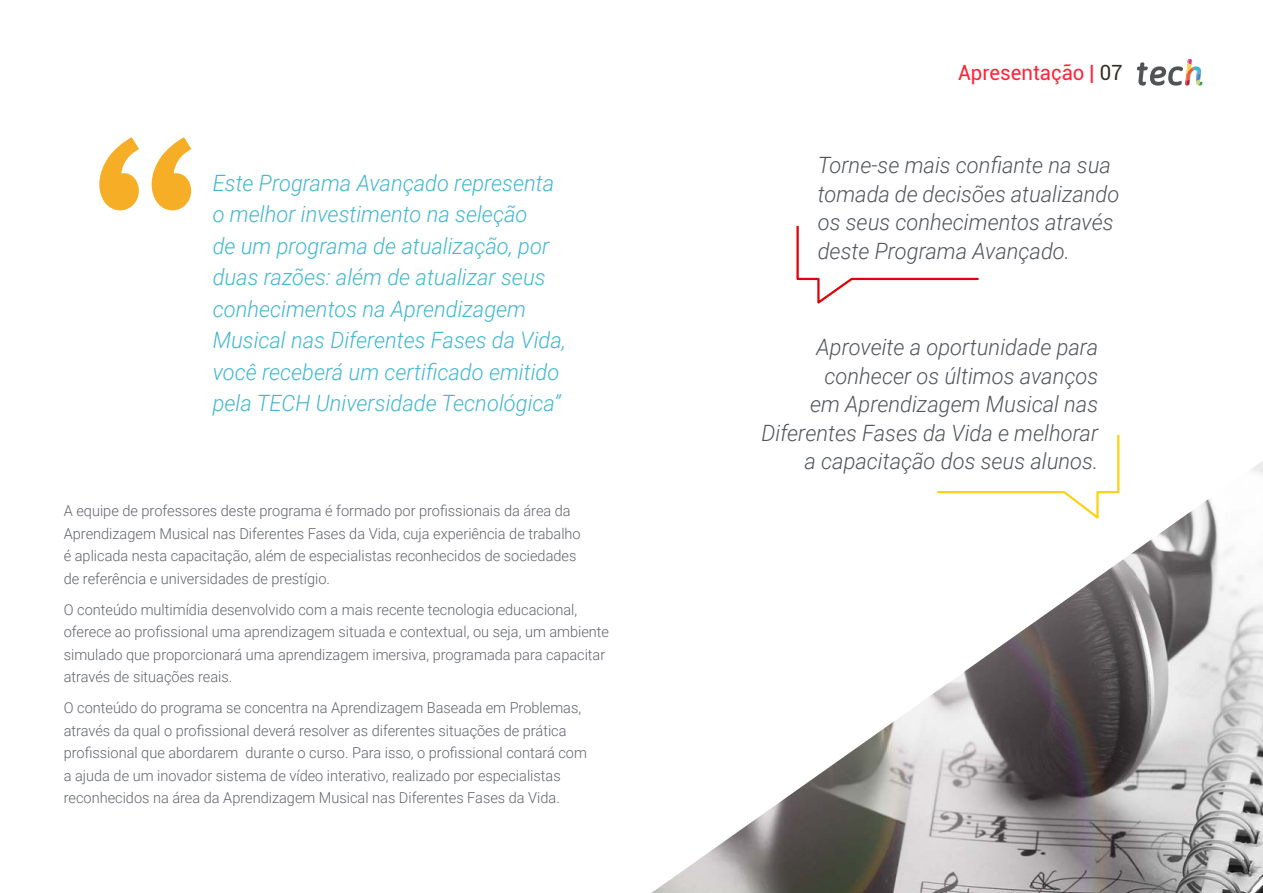
<style>
.page{position:relative;width:1263px;height:893px;background:#fff}
.page>*{position:absolute;margin:0;border:0;box-sizing:border-box;transform-origin:0 0}
.t1{font:italic 300 22.5px/31.5px "Roboto";color:#43b7cf}
.t2{font:italic 300 22.5px/28.5px "Roboto";color:#52555b;text-align:right}
.t3{font:21px "Roboto";color:#ff2438}
.t4{font:300 15px/22.5px "Roboto";color:#61646a}
.s1{color:#312e20}
</style>
<div class="page">
<svg style="left:99px;top:137px;width:92px;height:73px"></svg>
<img style="left:651px;top:461px;width:612px;height:432px">
<svg style="left:935px;top:434px;width:185px;height:88px"></svg>
<svg style="left:796px;top:225px;width:183px;height:79px"></svg>
<svg style="left:1137px;top:59px;width:65px;height:27px"></svg>
<p class="t1" style="left:213px;top:166px;width:355px">Este Programa Avançado representa o melhor investimento na seleção<br>de um programa de atualização, por duas razões: além de atualizar seus conhecimentos na Aprendizagem Musical nas Diferentes Fases da Vida, você receberá um certificado emitido pela TECH Universidade Tecnológica”</p>
<p class="t4" style="left:64px;top:499px;width:518px">A equipe de professores deste programa é formado por profissionais da área da Aprendizagem Musical nas Diferentes Fases da Vida, cuja experiência de trabalho é aplicada nesta capacitação, além de especialistas reconhecidos de sociedades de referência e universidades de prestígio.</p>
<p class="t4" style="left:64px;top:598px;width:547px">O conteúdo multimídia desenvolvido com a mais recente tecnologia educacional, oferece ao profissional uma aprendizagem situada e contextual, ou seja, um ambiente simulado que proporcionará uma aprendizagem imersiva, programada para capacitar através de situações reais.</p>
<p class="t4" style="left:64px;top:696px;width:525px">O conteúdo do programa se concentra na Aprendizagem Baseada em Problemas, através da qual o profissional deverá resolver as diferentes situações de prática profissional que abordarem durante o curso. Para isso, o profissional contará com a ajuda de um inovador sistema de vídeo interativo, realizado por especialistas reconhecidos na área da Aprendizagem Musical nas Diferentes Fases da Vida.</p>
<h2 class="t3" style="left:958px;top:57px;width:166px">Apresentação | <span class="s1">07</span></h2>
<h1 class="t2" style="left:818px;top:150px;width:303px;text-align:left">Torne-se mais confiante na sua tomada de decisões atualizando os seus conhecimentos através deste Programa Avançado.</h1>
<h1 class="t2" style="left:761px;top:332px;width:338px">Aproveite a oportunidade para conhecer os últimos avanços<br>em Aprendizagem Musical nas<br>Diferentes Fases da Vida e melhorar a capacitação dos seus alunos.</h1>
</div>
